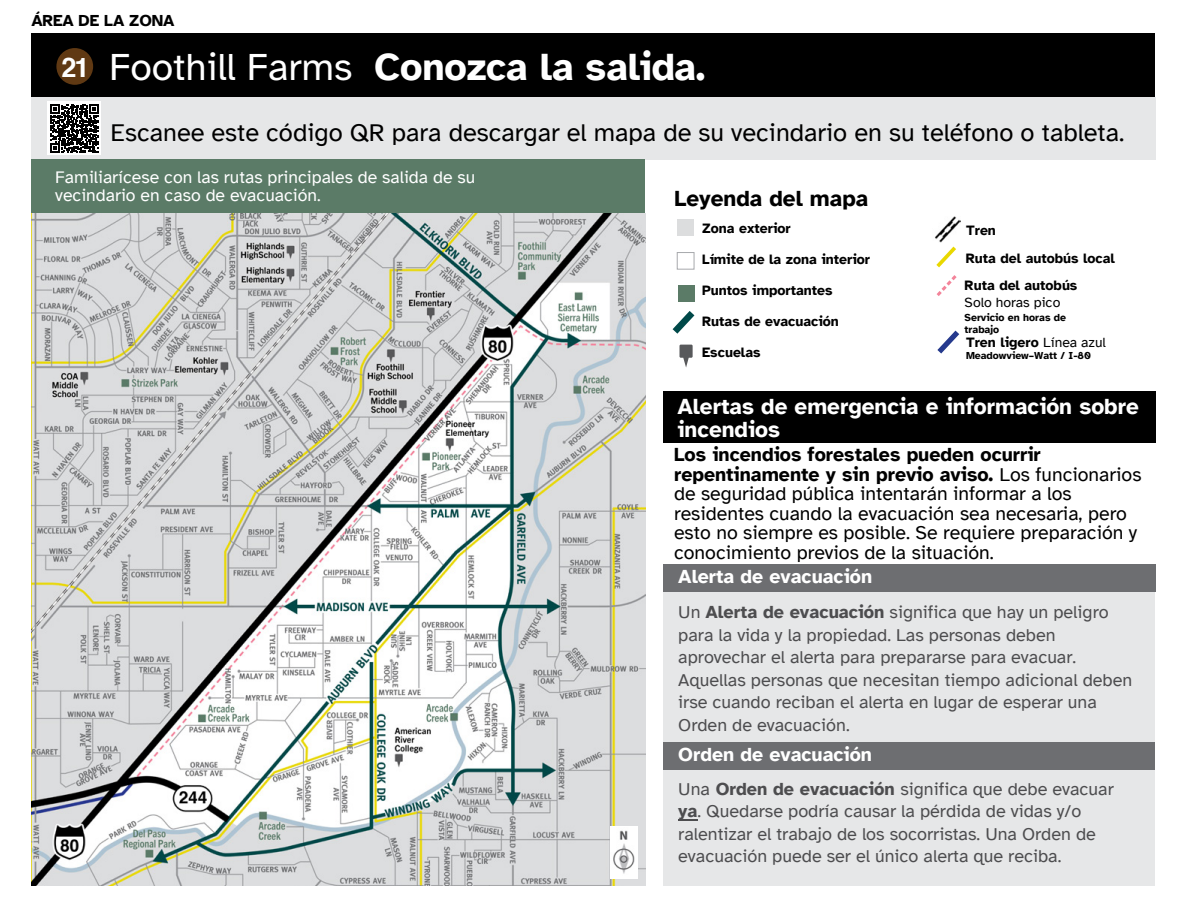
<style>
.page{position:relative;width:1188px;height:918px;background:#fff}
.page>*{position:absolute;margin:0;border:0;box-sizing:border-box;transform-origin:0 0}
.t1{font:700 39px "Atkinson Hyperlegible";letter-spacing:-.005em;color:#fff}
.t2{font:25.5px "Atkinson Hyperlegible";color:#000}
.t3{font:700 22.5px/22.5px "Atkinson Hyperlegible";color:#fff}
.t4{font:700 22.5px "Atkinson Hyperlegible";color:#000}
.t5{font:19.5px/19.5px "Atkinson Hyperlegible";color:#000}
.t6{font:700 19.5px "Atkinson Hyperlegible";color:#fff}
.t7{font:18px/22.5px "Atkinson Hyperlegible";color:#4d4d4f}
.t8{font:17.55px/18px "Atkinson Hyperlegible";color:#fff}
.t9{font:700 16.5px "Atkinson Hyperlegible";letter-spacing:-.015em;color:#000}
.t10{font:700 13.95px "Atkinson Hyperlegible";color:#000}
.t11{font:700 13.95px/16.8px "Atkinson Hyperlegible";color:#000}
.t12{font:700 10.5px/12.6px "Atkinson Hyperlegible";color:#000}
.s1{font-family:"Helvetica";font-size:27px}
.s2{font-weight:400}
.s3{font-style:inherit}
.s4{font-weight:700}
</style>
<div class="page">
<div style="left:32px;top:97px;width:1124px;height:63px;background:#e6e7e8"></div>
<div style="left:32px;top:160px;width:613px;height:53px;background:#5b7b67"></div>
<div style="left:32px;top:33px;width:1123px;height:64px;background:#000"></div>
<div style="left:663px;top:590px;width:492px;height:296px;background:#e6e7e8"></div>
<div style="left:663px;top:565px;width:493px;height:27px;background:#6d6e71"></div>
<div style="left:663px;top:743px;width:492px;height:27px;background:#6d6e71"></div>
<div style="left:56px;top:48px;width:37px;height:37px;background:#603913;border-radius:50%"></div>
<svg style="left:48px;top:102px;width:53px;height:53px"></svg>
<div style="left:663px;top:392px;width:493px;height:51px;background:#000"></div>
<svg style="left:51px;top:105px;width:47px;height:47px;background:#454545"></svg>
<img style="left:32px;top:213px;width:613px;height:673px">
<div style="left:610px;top:826px;width:28px;height:53px;background:#fff"></div>
<img style="left:613px;top:830px;width:22px;height:44px">
<div style="left:677px;top:220px;width:17px;height:16px;background:#dcddde"></div>
<div style="left:677px;top:252px;width:17px;height:18px;border:1px solid #a7a9ac"></div>
<div style="left:678px;top:285px;width:16px;height:17px;background:#5b7b67"></div>
<svg style="left:673px;top:311px;width:21px;height:23px"></svg>
<svg style="left:679px;top:345px;width:14px;height:23px"></svg>
<img style="left:935px;top:217px;width:26px;height:25px">
<svg style="left:936px;top:247px;width:21px;height:49px"></svg>
<svg style="left:937px;top:330px;width:23px;height:24px"></svg>
<svg style="left:678px;top:820px;width:20px;height:1px"></svg>
<p class="t9" style="left:32px;top:11px;width:144px">ÁREA DE LA ZONA</p>
<p class="t1" style="left:62px;top:44px;width:645px"><span class="s1">21</span> <span class="s2">Foothill Farms</span> Conozca la salida.</p>
<p class="t2" style="left:111px;top:118px;width:1015px">Escanee este código QR para descargar el mapa de su vecindario en su teléfono o tableta.</p>
<p class="t8" style="left:55px;top:168px;width:421px">Familiarícese con las rutas principales de salida de su vecindario en caso de evacuación.</p>
<p class="t4" style="left:674px;top:185px;width:195px">Leyenda del mapa</p>
<p class="t10" style="left:702px;top:220px;width:90px">Zona exterior</p>
<p class="t10" style="left:702px;top:251px;width:169px">Límite de la zona interior</p>
<p class="t10" style="left:702px;top:282px;width:132px">Puntos importantes</p>
<p class="t10" style="left:702px;top:313px;width:138px">Rutas de evacuación</p>
<p class="t10" style="left:702px;top:344px;width:60px">Escuelas</p>
<p class="t10" style="left:966px;top:222px;width:31px">Tre<span class="s3">n</span></p>
<p class="t11" style="left:966px;top:249px;width:151px">Ruta del autobús local</p>
<p class="t11" style="left:965px;top:277px;width:114px">Ruta del autobús<br><span class="s2">Solo horas pico</span></p>
<p class="t12" style="left:965px;top:311px;width:103px">Servicio en horas de trabajo</p>
<p class="t11" style="left:966px;top:334px;width:141px">Tren ligero <span class="s2">Línea azul</span></p>
<p class="t12" style="left:966px;top:349px;width:126px">Meadowview–Watt / I-80</p>
<p class="t3" style="left:677px;top:395px;width:463px">Alertas de emergencia e información sobre incendios</p>
<p class="t5" style="left:674px;top:445px;width:469px"><span class="s4">Los incendios forestales pueden ocurrir repentinamente y sin previo aviso.</span> Los funcionarios de seguridad pública intentarán informar a los residentes cuando la evacuación sea necesaria, pero esto no siempre es posible. Se requiere preparación y conocimiento previos de la situación.</p>
<p class="t6" style="left:678px;top:565px;width:195px">Alerta de evacuación</p>
<p class="t7" style="left:678px;top:601px;width:456px">Un <span class="s4">Alerta de evacuación</span> significa que hay un peligro para la vida y la propiedad. Las personas deben aprovechar el alerta para prepararse para evacuar.<br>Aquellas personas que necesitan tiempo adicional deben irse cuando reciban el alerta en lugar de esperar una Orden de evacuación.</p>
<p class="t6" style="left:678px;top:743px;width:195px">Orden de evacuación</p>
<p class="t7" style="left:678px;top:778px;width:437px">Una <span class="s4">Orden de evacuación</span> significa que debe evacuar <span class="s4">ya</span>. Quedarse podría causar la pérdida de vidas y/o ralentizar el trabajo de los socorristas. Una Orden de evacuación puede ser el único alerta que reciba.</p>
</div>
